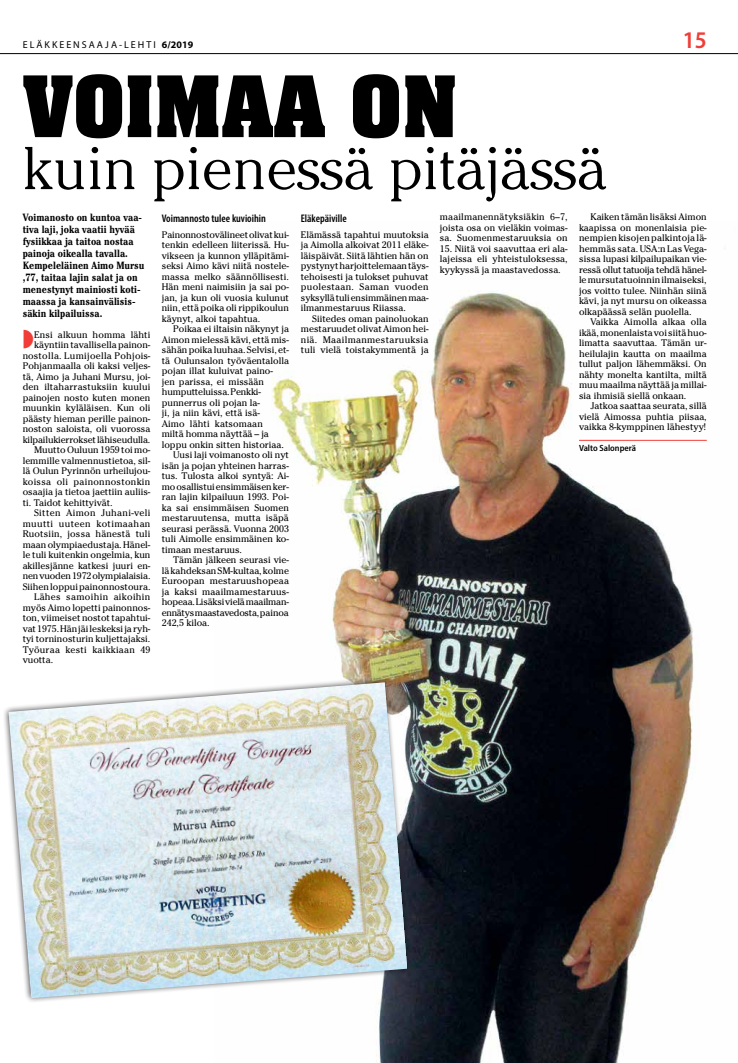
<style>
.page{position:relative;width:738px;height:1063px;background:#fff}
.page>*{position:absolute;margin:0;border:0;box-sizing:border-box;transform-origin:0 0}
.t1{font:700 72px "Aachen Std";color:#000}
.t2{font:300 60px "Cheltenham Std";color:#000}
.t3{font:600 semi-condensed 24px "Myriad Pro";color:#f13d37}
.t4{font:600 condensed 11px "Myriad Pro";color:#000}
.t5{font:700 condensed 10.5px/12px "Cheltenham Std";color:#000}
.t6{font:10px "Myriad Pro";letter-spacing:.2em;color:#000}
.t7{font:9.5px/10.5px "Cheltenham Std";color:#000;text-align:justify}
.t8{font:9.5px "Cheltenham Std";letter-spacing:.03em;color:#000}
.t9{font:9.5px "Cheltenham Std";letter-spacing:-.02em;color:#000}
.t10{font:9.5px "Cheltenham Std";letter-spacing:-.03em;color:#000}
.t11{font:9.5px "Cheltenham Std";letter-spacing:.025em;color:#000}
.t12{font:9.5px "Cheltenham Std";letter-spacing:.035em;color:#000}
.t13{font:9.5px "Cheltenham Std";letter-spacing:.04em;color:#000}
.t14{font:600 semi-condensed 9px "Myriad Pro";color:#000}
.s1{font-weight:700}
</style>
<div class="page">
<hr style="left:0;top:53px;width:737px;height:1px;background:#000">
<img style="left:271px;top:291px;width:436px;height:772px">
<svg style="left:4px;top:675px;width:410px;height:330px"></svg>
<img style="left:9px;top:682px;width:398px;height:316px">
<hr style="left:578px;top:440px;width:128px;height:1px;background:#f13d37">
<p class="t6" style="left:23px;top:39px;width:172px">ELÄKKEENSAAJA-LEHTI <span class="s1">6/2019</span></p>
<h3 class="t3" style="left:682px;top:25px;width:25px">15</h3>
<h1 class="t1" style="left:23px;top:55px;width:436px">VOIMAA ON</h1>
<h2 class="t2" style="left:23px;top:134px;width:585px">kuin pienessä pitäjässä</h2>
<p class="t5" style="left:23px;top:211px;width:123px">Voimanosto on kuntoa vaa&shy;tiva laji, joka vaatii hyvää fysiikkaa ja taitoa nostaa painoja oikealla tavalla.<br>Kempeleläinen Aimo Mursu ,77, taitaa lajin salat ja on menestynyt mainiosti koti&shy;maassa ja kansainvälisis&shy;säkin kilpailuissa.</p>
<p class="t7" style="left:34px;top:329px;width:118px">Ensi alkuun homma lähti</p>
<p class="t7" style="left:34px;top:340px;width:117px">käyntiin tavallisella painon-</p>
<p class="t8" style="left:23px;top:350px;width:129px">nostolla. Lumijoella Pohjois-</p>
<p class="t7" style="left:23px;top:361px;width:129px">Pohjanmaalla oli kaksi veljes-</p>
<p class="t7" style="left:23px;top:371px;width:129px">tä, Aimo ja Juhani Mursu, joi-</p>
<p class="t7" style="left:23px;top:382px;width:129px">den iltaharrastuksiin kuului</p>
<p class="t7" style="left:23px;top:392px;width:129px">painojen nosto kuten monen</p>
<p class="t7" style="left:23px;top:403px;width:129px">muunkin kyläläisen. Kun oli</p>
<p class="t7" style="left:23px;top:413px;width:129px">päästy hieman perille painon-</p>
<p class="t7" style="left:23px;top:424px;width:129px">noston saloista, oli vuorossa</p>
<p class="t7" style="left:23px;top:434px;width:129px">kilpailukierrokset lähiseudulla.</p>
<p class="t7" style="left:34px;top:445px;width:118px">Muutto Ouluun 1959 toi mo-</p>
<p class="t7" style="left:23px;top:455px;width:129px">lemmille valmennustietoa, sil-</p>
<p class="t7" style="left:23px;top:466px;width:129px">lä Oulun Pyrinnön urheilujou-</p>
<p class="t8" style="left:23px;top:476px;width:129px">koissa oli painonnostonkin</p>
<p class="t7" style="left:23px;top:487px;width:129px">osaajia ja tietoa jaettiin auliis-</p>
<p class="t7" style="left:23px;top:497px;width:91px">ti. Taidot kehittyivät.</p>
<p class="t12" style="left:34px;top:508px;width:118px">Sitten Aimon Juhani-veli</p>
<p class="t13" style="left:23px;top:518px;width:129px">muutti uuteen kotimaahan</p>
<p class="t7" style="left:23px;top:529px;width:129px">Ruotsiin, jossa hänestä tuli</p>
<p class="t7" style="left:23px;top:539px;width:129px">maan olympiaedustaja. Hänel-</p>
<p class="t7" style="left:23px;top:550px;width:129px">le tuli kuitenkin ongelmia, kun</p>
<p class="t7" style="left:23px;top:560px;width:129px">akillesjänne katkesi juuri en-</p>
<p class="t7" style="left:23px;top:571px;width:129px">nen vuoden 1972 olympialaisia.</p>
<p class="t7" style="left:23px;top:581px;width:129px">Siihen loppui painonnostoura.</p>
<p class="t8" style="left:34px;top:592px;width:118px">Lähes samoihin aikoihin</p>
<p class="t7" style="left:23px;top:602px;width:129px">myös Aimo lopetti painonnos-</p>
<p class="t7" style="left:23px;top:613px;width:129px">ton, viimeiset nostot tapahtui-</p>
<p class="t7" style="left:23px;top:623px;width:129px">vat 1975. Hän jäi leskeksi ja ryh-</p>
<p class="t7" style="left:23px;top:634px;width:129px">tyi torninosturin kuljettajaksi.</p>
<p class="t11" style="left:23px;top:644px;width:129px">Työuraa kesti kaikkiaan 49</p>
<p class="t7" style="left:23px;top:655px;width:32px">vuotta.</p>
<p class="t7" style="left:578px;top:212px;width:129px;text-indent:11px">Kaiken tämän lisäksi Aimon kaapissa on monenlaisia pie&shy;nempien kisojen palkintoja lä&shy;hemmäs sata. USA:n Las Vega&shy;sissa lupasi kilpailupaikan vie&shy;ressä ollut tatuoija tehdä hänel&shy;le mursutatuoinnin ilmaiseksi, jos voitto tulee. Niinhän siinä kävi, ja nyt mursu on oikeassa olkapäässä selän puolella.</p>
<p class="t7" style="left:578px;top:317px;width:129px;text-indent:11px">Vaikka Aimolla alkaa olla ikää, monenlaista voi siitä huo&shy;limatta saavuttaa. Tämän ur&shy;heilulajin kautta on maailma tullut paljon lähemmäksi. On nähty monelta kantilta, miltä muu maailma näyttää ja millai&shy;sia ihmisiä siellä onkaan.</p>
<p class="t7" style="left:578px;top:401px;width:129px;text-indent:11px">Jatkoa saattaa seurata, sillä vielä Aimossa puhtia piisaa, vaikka 8-kymppinen lähestyy!</p>
<p class="t14" style="left:578px;top:442px;width:58px">Valto Salonperä</p>
<p class="t7" style="left:439px;top:212px;width:129px">maailmanennätyksiäkin 6–7, joista osa on vieläkin voimas&shy;sa. Suomenmestaruuksia on</p>
<p class="t7" style="left:439px;top:243px;width:129px">15. Niitä voi saavuttaa eri ala&shy;lajeissa eli yhteistuloksessa, kyykyssä ja maastavedossa.</p>
<p class="t4" style="left:162px;top:211px;width:105px">Voimannosto tulee kuvioihin</p>
<p class="t7" style="left:162px;top:229px;width:129px">Painonnostovälineet olivat kui&shy;tenkin edelleen liiterissä. Hu&shy;vikseen ja kunnon ylläpitämi&shy;seksi Aimo kävi niitä nostele&shy;massa melko säännöllisesti.<br>Hän meni naimisiin ja sai po&shy;jan, ja kun oli vuosia kulunut niin, että poika oli rippikoulun käynyt, alkoi tapahtua.</p>
<p class="t7" style="left:173px;top:324px;width:117px">Poikaa ei iltaisin näkynyt ja</p>
<p class="t7" style="left:162px;top:334px;width:128px">Aimon mielessä kävi, että mis-</p>
<p class="t7" style="left:162px;top:345px;width:128px">sähän poika luuhaa. Selvisi, et-</p>
<p class="t7" style="left:162px;top:355px;width:128px">tä Oulunsalon työväentalolla</p>
<p class="t7" style="left:162px;top:366px;width:112px">pojan illat kuluivat paino-</p>
<p class="t7" style="left:162px;top:376px;width:104px">jen parissa, ei missään</p>
<p class="t7" style="left:162px;top:387px;width:100px">humputteluissa. Penkki-</p>
<p class="t7" style="left:162px;top:397px;width:99px">punnerrus oli pojan la-</p>
<p class="t7" style="left:162px;top:408px;width:99px">ji, ja niin kävi, että isä-</p>
<p class="t7" style="left:162px;top:418px;width:102px">Aimo lähti katsomaan</p>
<p class="t7" style="left:162px;top:429px;width:109px">miltä homma näyttää – ja</p>
<p class="t7" style="left:162px;top:439px;width:123px">loppu onkin sitten historiaa.</p>
<p class="t7" style="left:173px;top:450px;width:117px">Uusi laji voimanosto oli nyt</p>
<p class="t7" style="left:162px;top:460px;width:128px">isän ja pojan yhteinen harras-</p>
<p class="t7" style="left:162px;top:471px;width:128px">tus. Tulosta alkoi syntyä: Ai-</p>
<p class="t7" style="left:162px;top:481px;width:128px">mo osallistui ensimmäisen ker-</p>
<p class="t7" style="left:162px;top:492px;width:128px">ran lajin kilpailuun 1993. Poi-</p>
<p class="t7" style="left:162px;top:502px;width:129px">ka sai ensimmäisen Suomen</p>
<p class="t7" style="left:162px;top:513px;width:128px">mestaruutensa, mutta isäpä</p>
<p class="t7" style="left:162px;top:523px;width:129px">seurasi perässä. Vuonna 2003</p>
<p class="t7" style="left:162px;top:534px;width:128px">tuli Aimolle ensimmäinen ko-</p>
<p class="t7" style="left:162px;top:544px;width:82px">timaan mestaruus.</p>
<p class="t7" style="left:173px;top:555px;width:117px">Tämän jälkeen seurasi vie-</p>
<p class="t7" style="left:162px;top:565px;width:129px">lä kahdeksan SM-kultaa, kolme</p>
<p class="t7" style="left:162px;top:576px;width:129px">Euroopan mestaruushopeaa</p>
<p class="t7" style="left:162px;top:586px;width:128px">ja kaksi maailmamestaruus-</p>
<p class="t9" style="left:162px;top:597px;width:128px">hopeaa. Lisäksi vielä maailman-</p>
<p class="t10" style="left:162px;top:607px;width:128px">ennätys maastavedosta, painoa</p>
<p class="t7" style="left:162px;top:618px;width:49px">242,5 kiloa.</p>
<p class="t4" style="left:300px;top:211px;width:47px">Eläkepäiville</p>
<p class="t7" style="left:300px;top:229px;width:129px">Elämässä tapahtui muutoksia ja Aimolla alkoivat 2011 eläke&shy;läispäivät. Siitä lähtien hän on pystynyt harjoittelemaan täys&shy;tehoisesti ja tulokset puhuvat puolestaan. Saman vuoden syksyllä tuli ensimmäinen maa&shy;ilmanmestaruus Riiassa.</p>
<p class="t7" style="left:300px;top:313px;width:129px;text-indent:11px">Siitedes oman painoluokan mestaruudet olivat Aimon hei&shy;niä. Maailmanmestaruuksia tuli vielä toistakymmentä ja</p>
</div>
